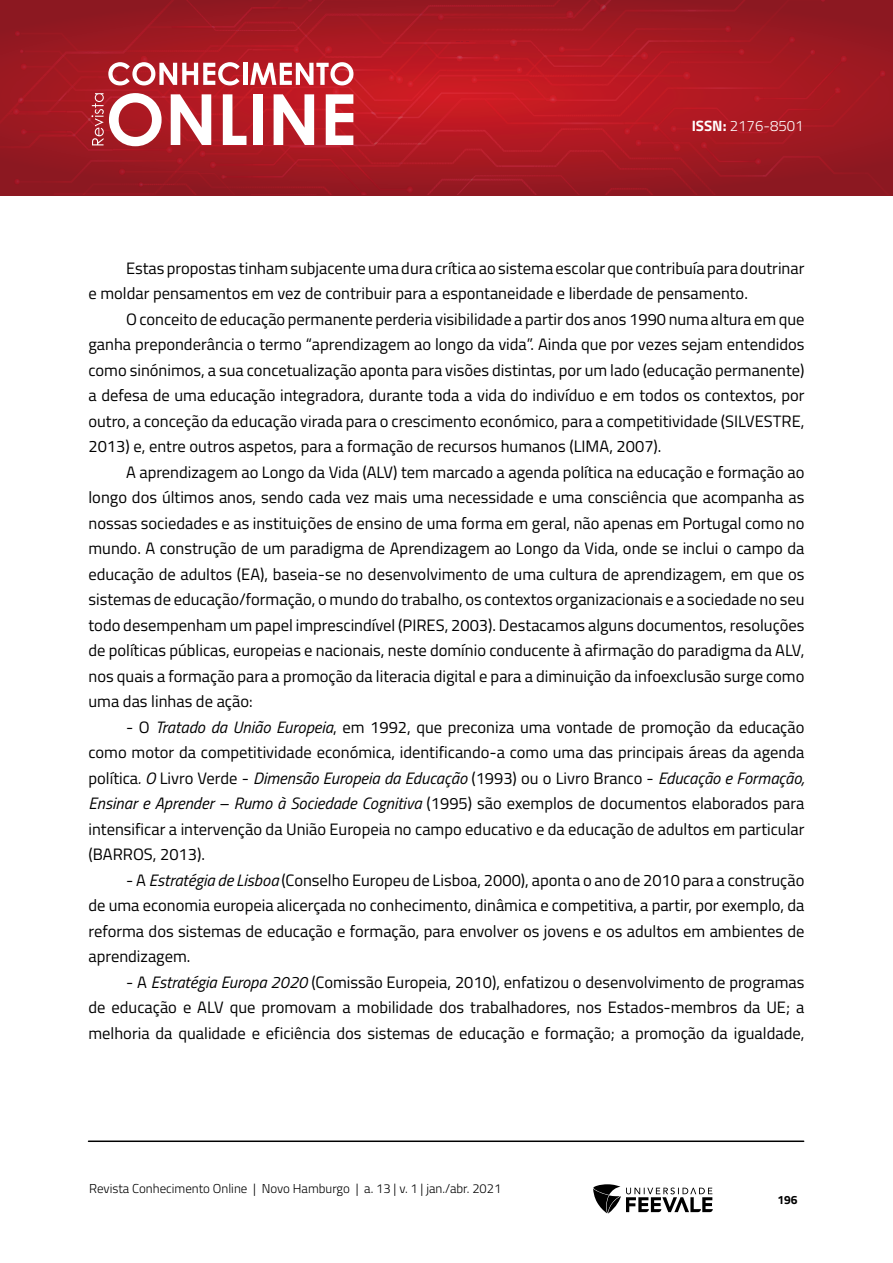
<style>
.page{position:relative;width:893px;height:1263px;background:#fff}
.page>*{position:absolute;margin:0;border:0;box-sizing:border-box;transform-origin:0 0}
.t1{font:16.5px/25.5px "Titillium Web";color:#000;text-align:justify}
.t2{font:300 15px "Titillium Web";color:#fff}
.t3{font:300 12.9px "Titillium Web";color:#000}
.t4{font:700 12px "Titillium Web";color:#000}
.s1{font-weight:700}
.s2{font-style:italic}
</style>
<div class="page">
<svg style="left:593px;top:1184px;width:120px;height:29px"></svg>
<hr style="left:88px;top:1140px;width:716px;height:2px;background:#000">
<svg style="left:0;top:0;width:889px;height:196px;background:#a9242d"></svg>
<p class="t2" style="left:692px;top:115px;width:114px"><span class="s1">ISSN:</span> 2176-8501</p>
<p class="t1" style="left:88px;top:254px;width:717px;text-indent:38px">Estas propostas tinham subjacente uma dura crítica ao sistema escolar que contribuía para doutrinar e moldar pensamentos em vez de contribuir para a espontaneidade e liberdade de pensamento.</p>
<p class="t1" style="left:88px;top:305px;width:718px;text-indent:38px">O conceito de educação permanente perderia visibilidade a partir dos anos 1990 numa altura em que ganha preponderância o termo “aprendizagem ao longo da vida”. Ainda que por vezes sejam entendidos como sinónimos, a sua concetualização aponta para visões distintas, por um lado (educação permanente) a defesa de uma educação integradora, durante toda a vida do indivíduo e em todos os contextos, por outro, a conceção da educação virada para o crescimento económico, para a competitividade (SILVESTRE, 2013) e, entre outros aspetos, para a formação de recursos humanos (LIMA, 2007).</p>
<p class="t1" style="left:88px;top:458px;width:717px;text-indent:38px">A aprendizagem ao Longo da Vida (ALV) tem marcado a agenda política na educação e formação ao longo dos últimos anos, sendo cada vez mais uma necessidade e uma consciência que acompanha as nossas sociedades e as instituições de ensino de uma forma em geral, não apenas em Portugal como no mundo. A construção de um paradigma de Aprendizagem ao Longo da Vida, onde se inclui o campo da educação de adultos (EA), baseia-se no desenvolvimento de uma cultura de aprendizagem, em que os sistemas de educação/formação, o mundo do trabalho, os contextos organizacionais e a sociedade no seu todo desempenham um papel imprescindível (PIRES, 2003). Destacamos alguns documentos, resoluções de políticas públicas, europeias e nacionais, neste domínio conducente à afirmação do paradigma da ALV, nos quais a formação para a promoção da literacia digital e para a diminuição da infoexclusão surge como uma das linhas de ação:</p>
<p class="t1" style="left:88px;top:713px;width:718px;text-indent:38px">- O <span class="s2">Tratado da União Europeia</span>, em 1992, que preconiza uma vontade de promoção da educação como motor da competitividade económica, identificando-a como uma das principais áreas da agenda política<span class="s2">. O</span> Livro Verde - <span class="s2">Dimensão Europeia da Educação</span> (1993) ou o Livro Branco - <span class="s2">Educação e Formação, Ensinar e Aprender – Rumo à Sociedade Cognitiva</span> (1995) são exemplos de documentos elaborados para intensificar a intervenção da União Europeia no campo educativo e da educação de adultos em particular (BARROS, 2013).</p>
<p class="t1" style="left:88px;top:866px;width:717px;text-indent:38px">- A <span class="s2">Estratégia de Lisboa</span> (Conselho Europeu de Lisboa, 2000), aponta o ano de 2010 para a construção de uma economia europeia alicerçada no conhecimento, dinâmica e competitiva, a partir, por exemplo, da reforma dos sistemas de educação e formação, para envolver os jovens e os adultos em ambientes de aprendizagem.</p>
<p class="t1" style="left:88px;top:968px;width:717px;text-indent:38px">- A <span class="s2">Estratégia Europa 2020</span> (Comissão Europeia, 2010), enfatizou o desenvolvimento de programas de educação e ALV que promovam a mobilidade dos trabalhadores, nos Estados-membros da UE; a melhoria da qualidade e eficiência dos sistemas de educação e formação; a promoção da igualdade,</p>
<p class="t3" style="left:89px;top:1179px;width:414px">Revista Conhecimento Online | Novo Hamburgo | a. 13 | v. 1 | jan./abr. 2021</p>
<p class="t4" style="left:777px;top:1190px;width:22px">196</p>
</div>
